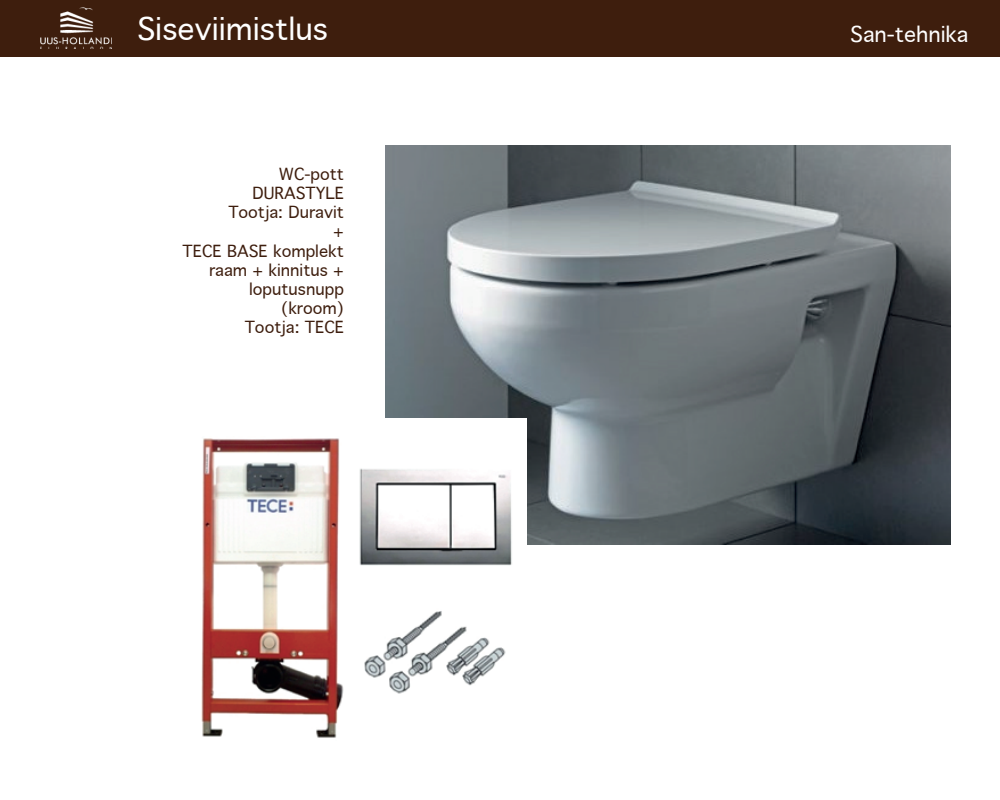
<style>
.page{position:relative;width:1000px;height:800px;background:#fff}
.page>*{position:absolute;margin:0;border:0;box-sizing:border-box;transform-origin:0 0}
.t1{font:30px "Geneva";color:#fff}
.t2{font:21px "Geneva";color:#fff}
.t3{font:16px/19.2px "Geneva";color:#3e1e0e;text-align:right}
</style>
<div class="page">
<div style="left:0;top:0;width:1000px;height:56px;background:#3e1e0d"></div>
<img style="left:40px;top:8px;width:72px;height:41px">
<img style="left:385px;top:146px;width:566px;height:399px">
<img style="left:201px;top:419px;width:326px;height:319px">
<h1 class="t1" style="left:137px;top:12px;width:193px">!"#$%""&amp;"#'()#</h1>
<h2 class="t2" style="left:850px;top:22px;width:120px">San-tehnika</h2>
<p class="t3" style="left:183px;top:165px;width:163px">WC-pott<br>DURASTYLE<br>Tootja: Duravit<br>+<br>TECE BASE komplekt raam + kinnitus + loputusnupp (kroom)<br>Tootja: TECE</p>
</div>
